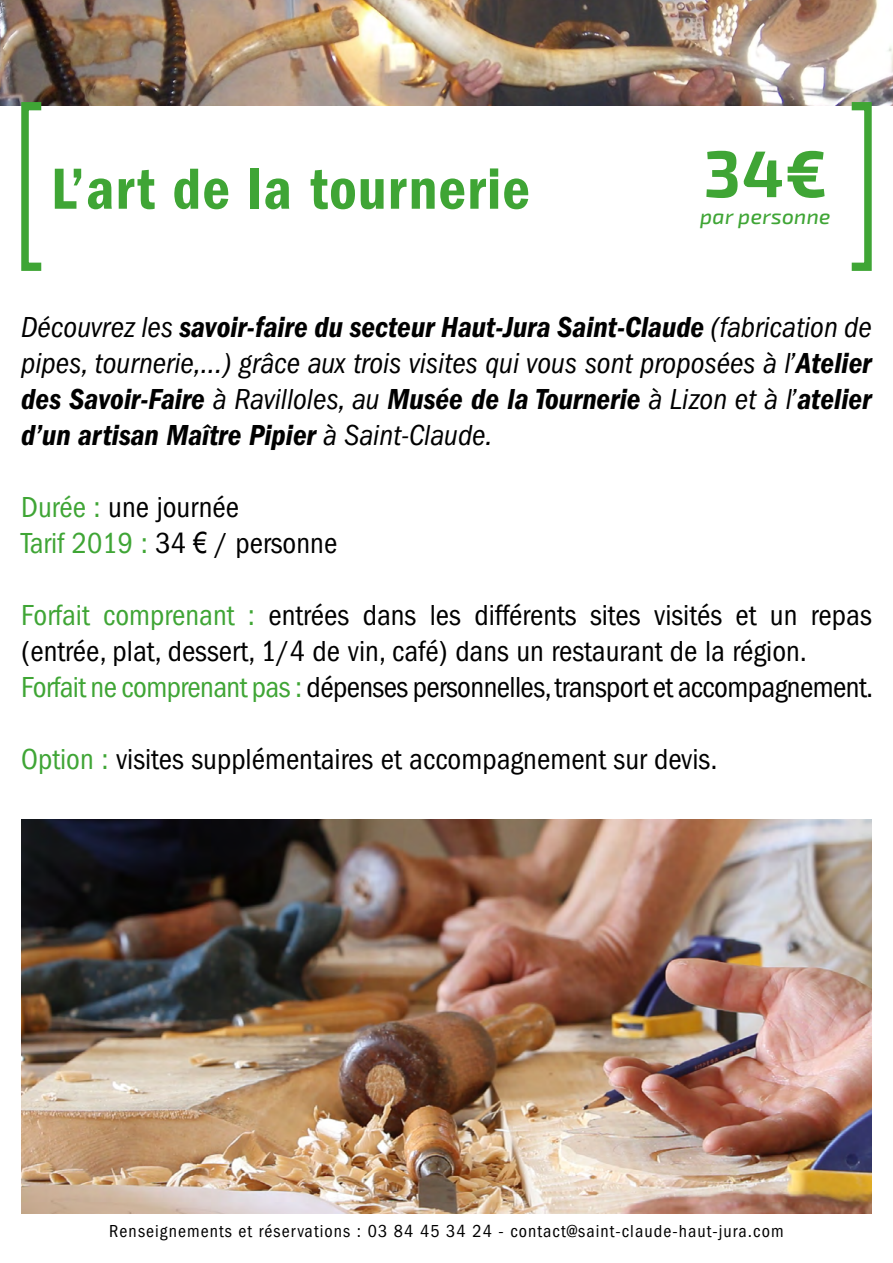
<style>
.page{position:relative;width:893px;height:1263px;background:#fff}
.page>*{position:absolute;margin:0;border:0;box-sizing:border-box;transform-origin:0 0}
.t1{font:700 66px "Exo 2";color:#3fa535}
.t2{font:600 condensed 60px "Franklin Gothic";letter-spacing:.02em;color:#3fa535}
.t3{font:condensed 30px/36px "Franklin Gothic";color:#000}
.t4{font:italic condensed 30px/36px "Franklin Gothic";color:#000;text-align:justify}
.t5{font:italic 500 21px "Exo 2";letter-spacing:.015em;color:#3fa535}
.t6{font:condensed 18px "Franklin Gothic";letter-spacing:.06em;color:#000}
.s1{font-weight:600}
.s2{color:#3fa535}
.s3{font-family:"Arial Narrow";font-stretch:normal}
</style>
<div class="page">
<img style="left:21px;top:820px;width:851px;height:393px">
<img style="left:0;top:0;width:893px;height:105px">
<svg style="left:18px;top:99px;width:26px;height:172px"></svg>
<svg style="left:849px;top:99px;width:26px;height:172px"></svg>
<h2 class="t2" style="left:51px;top:155px;width:480px">L’art de la tournerie</h2>
<h1 class="t1" style="left:704px;top:135px;width:125px">34€</h1>
<p class="t5" style="left:700px;top:204px;width:132px">par personne</p>
<p class="t4" style="left:21px;top:310px;width:852px">Découvrez les <span class="s1">savoir-faire du secteur Haut-Jura Saint-Claude</span> (fabrication de pipes, tournerie,...) grâce aux trois visites qui vous sont proposées à l’<span class="s1">Atelier des Savoir-Faire</span> à Ravilloles, au <span class="s1">Musée de la Tournerie</span> à Lizon et à l’<span class="s1">atelier d’un artisan Maître Pipier</span> à Saint-Claude.</p>
<p class="t3" style="left:21px;top:490px;width:318px"><span class="s2">Durée :</span> une journée<br><span class="s2">Tarif 2019 :</span> 34 <span class="s3">€</span> / personne</p>
<p class="t3" style="left:21px;top:598px;width:853px"><span class="s2">Forfait comprenant :</span> entrées dans les différents sites visités et un repas (entrée, plat, dessert, 1/4 de vin, café) dans un restaurant de la région.<br><span class="s2">Forfait ne comprenant pas :</span> dépenses personnelles, transport et accompagnement.</p>
<p class="t3" style="left:21px;top:742px;width:698px"><span class="s2">Option :</span> visites supplémentaires et accompagnement sur devis.</p>
<p class="t6" style="left:109px;top:1221px;width:676px">Renseignements et réservations : 03 84 45 34 24 - contact@saint-claude-haut-jura.com</p>
</div>
